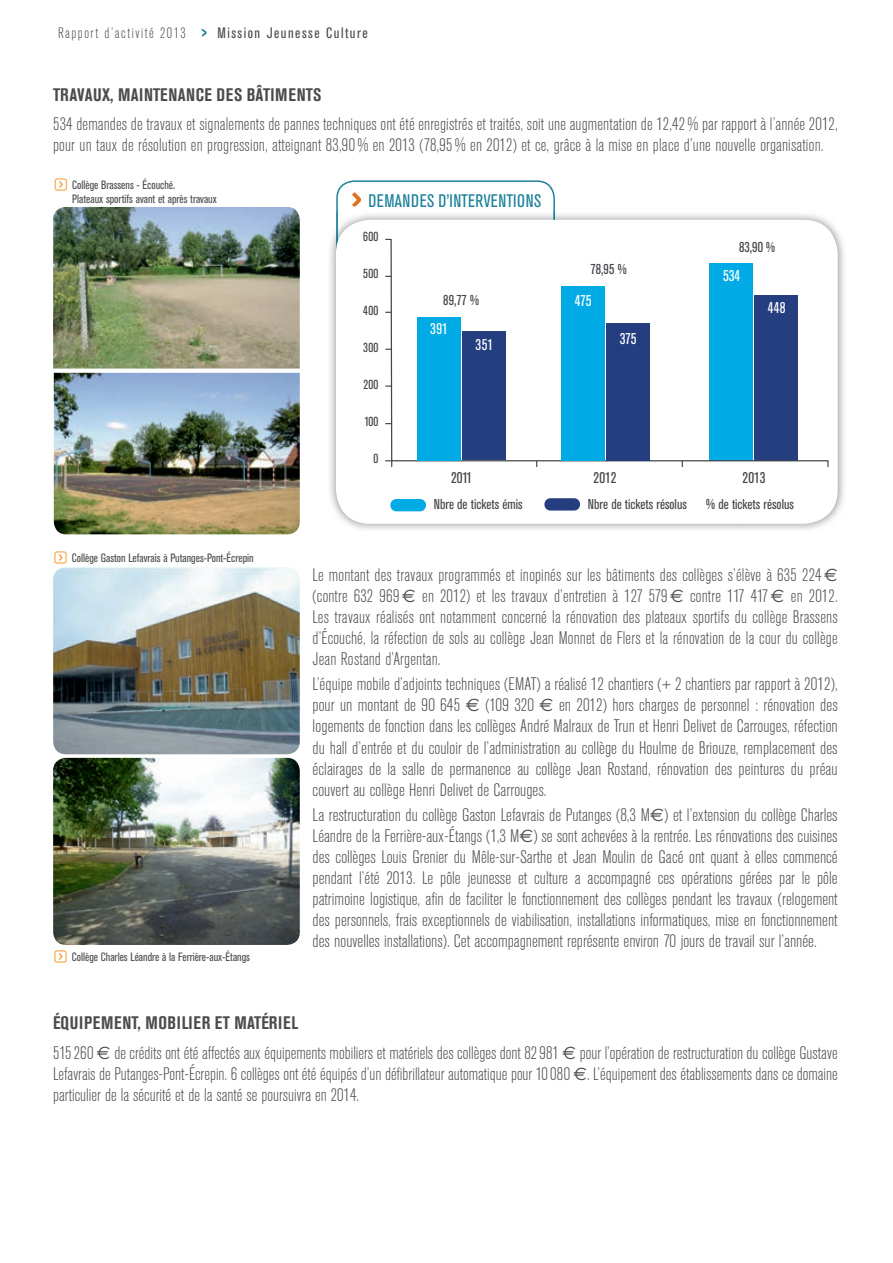
<style>
.page{position:relative;width:893px;height:1263px;background:#fff}
.page>*{position:absolute;margin:0;border:0;box-sizing:border-box;transform-origin:0 0}
.t1{font:300 condensed 18px/21px "Akzidenz Grotesk BE";color:#4b4c4d}
.t2{font:700 condensed 18px "Akzidenz Grotesk BE";letter-spacing:.02em;color:#4b4c4d}
.t3{font:condensed 18px "Akzidenz Grotesk BE";letter-spacing:.02em;color:#1b809a}
.t4{font:condensed 15.45px "Akzidenz Grotesk BE";color:#fff}
.t5{font:condensed 15.45px "Akzidenz Grotesk BE";color:#43464a}
.t6{font:condensed 15px "Akzidenz Grotesk BE";letter-spacing:.1em;color:#4b4c4d}
.t7{font:condensed 14.25px "Akzidenz Grotesk BE";color:#414448}
.t8{font:condensed 14.25px "Akzidenz Grotesk BE";letter-spacing:.01em;color:#43464a}
.t9{font:condensed 13.05px "Akzidenz Grotesk BE";color:#43464a}
.t10{font:condensed 12px/13.5px "Akzidenz Grotesk BE";color:#4b4c4d}
.s1{font-weight:300}
.s2{font-weight:800;font-stretch:normal;color:#1b809a}
.s3{font-family:"Button Bonus Rounded Positive";font-stretch:normal;font-size:15px;color:#f7931d}
.s4{font-family:"Euro Sans";font-weight:400;font-stretch:normal}
.s5{font-weight:700}
</style>
<div class="page">
<img style="left:330px;top:214px;width:514px;height:316px">
<div style="left:336px;top:220px;width:502px;height:304px;background:#fff;border-radius:34px"></div>
<svg style="left:390px;top:263px;width:439px;height:199px"></svg>
<svg style="left:385px;top:385px;width:6px;height:2px"></svg>
<svg style="left:385px;top:460px;width:7px;height:7px"></svg>
<svg style="left:336px;top:180px;width:219px;height:133px"></svg>
<div style="left:417px;top:317px;width:43px;height:143px;background:#00abe5"></div>
<div style="left:462px;top:332px;width:43px;height:128px;background:#243e80"></div>
<div style="left:561px;top:286px;width:43px;height:174px;background:#00abe5"></div>
<div style="left:606px;top:323px;width:43px;height:137px;background:#243e80"></div>
<div style="left:390px;top:499px;width:36px;height:12px;background:#00abe5;border-radius:6px"></div>
<div style="left:544px;top:498px;width:36px;height:12px;background:#243e80;border-radius:6px"></div>
<img style="left:53px;top:567px;width:247px;height:187px">
<img style="left:53px;top:758px;width:247px;height:187px">
<img style="left:53px;top:821px;width:256px;height:1px">
<img style="left:54px;top:373px;width:246px;height:161px">
<img style="left:53px;top:207px;width:247px;height:162px">
<p class="t6" style="left:58px;top:25px;width:311px"><span class="s1">Rapport d’activité 2013</span> <span class="s2">&gt;</span> Mission Jeunesse Culture</p>
<p class="t2" style="left:53px;top:84px;width:270px">TRAVAUX, MAINTENANCE DES BÂTIMENTS</p>
<p class="t1" style="left:53px;top:114px;width:786px">534 demandes de travaux et signalements de pannes techniques ont été enregistrés et traités, soit une augmentation de 12,42 % par rapport à l’année 2012, pour un taux de résolution en progression, atteignant 83,90 % en 2013 (78,95 % en 2012) et ce, grâce à la mise en place d’une nouvelle organisation.</p>
<p class="t10" style="left:72px;top:179px;width:146px;text-indent:-19px"><span class="s3">f</span> Collège Brassens - Écouché.<br>Plateaux sportifs avant et après travaux</p>
<p class="t10" style="left:53px;top:551px;width:202px"><span class="s3">f</span> Collège Gaston Lefavrais à Putanges-Pont-Écrepin</p>
<p class="t10" style="left:53px;top:950px;width:198px"><span class="s3">f</span> Collège Charles Léandre à la Ferrière-aux-Étangs</p>
<p class="t3" style="left:368px;top:190px;width:174px">DEMANDES D’INTERVENTIONS</p>
<p class="t9" style="left:363px;top:229px;width:16px">600</p>
<p class="t9" style="left:363px;top:266px;width:16px">500</p>
<p class="t9" style="left:363px;top:303px;width:16px">400</p>
<p class="t9" style="left:363px;top:340px;width:16px">300</p>
<p class="t9" style="left:364px;top:377px;width:16px">200</p>
<p class="t9" style="left:364px;top:414px;width:15px">100</p>
<p class="t9" style="left:373px;top:451px;width:6px">0</p>
<p class="t8" style="left:443px;top:292px;width:37px">89,77 %</p>
<p class="t4" style="left:430px;top:320px;width:19px">391</p>
<p class="t4" style="left:476px;top:336px;width:19px">351</p>
<p class="t5" style="left:451px;top:469px;width:23px">2011</p>
<p class="t8" style="left:591px;top:261px;width:38px">78,95 %</p>
<p class="t4" style="left:575px;top:292px;width:18px">475</p>
<p class="t4" style="left:620px;top:330px;width:18px">375</p>
<p class="t8" style="left:739px;top:239px;width:38px">83,90 %</p>
<p class="t4" style="left:723px;top:267px;width:19px">534</p>
<p class="t4" style="left:768px;top:299px;width:19px">448</p>
<p class="t5" style="left:594px;top:469px;width:25px">2012</p>
<p class="t5" style="left:743px;top:469px;width:25px">2013</p>
<p class="t7" style="left:434px;top:497px;width:90px">Nbre de tickets émis</p>
<p class="t7" style="left:588px;top:496px;width:100px">Nbre de tickets résolus</p>
<p class="t7" style="left:706px;top:496px;width:89px">% de tickets résolus</p>
<p class="t1" style="left:313px;top:565px;width:527px;text-align:justify">Le montant des travaux programmés et inopinés sur les bâtiments des collèges s’élève à 635 224 <span class="s4">E </span>(contre 632 969 <span class="s4">E</span> en 2012) et les travaux d’entretien à 127 579 <span class="s4">E</span> contre 117 417 <span class="s4">E</span> en 2012.<br>Les travaux réalisés ont notamment concerné la rénovation des plateaux sportifs du collège Brassens d’Écouché, la réfection de sols au collège Jean Monnet de Flers et la rénovation de la cour du collège Jean Rostand d’Argentan.</p>
<p class="t1" style="left:313px;top:674px;width:527px;text-align:justify">L’équipe mobile d’adjoints techniques (EMAT) a réalisé 12 chantiers (+ 2 chantiers par rapport à 2012), pour un montant de 90 645 <span class="s4">E</span> (109 320 <span class="s4">E</span> en 2012) hors charges de personnel : rénovation des logements de fonction dans les collèges André Malraux de Trun et Henri Delivet de Carrouges, réfection du hall d’entrée et du couloir de l’administration au collège du Houlme de Briouze, remplacement des éclairages de la salle de permanence au collège Jean Rostand, rénovation des peintures du préau couvert au collège Henri Delivet de Carrouges.</p>
<p class="t1" style="left:313px;top:805px;width:527px;text-align:justify">La restructuration du collège Gaston Lefavrais de Putanges (8,3 M<span class="s4">E</span>) et l’extension du collège Charles Léandre de la Ferrière-aux-Étangs (1,3 M<span class="s4">E</span>) se sont achevées à la rentrée. Les rénovations des cuisines des collèges Louis Grenier du Mêle-sur-Sarthe et Jean Moulin de Gacé ont quant à elles commencé pendant l’été 2013. Le pôle jeunesse et culture a accompagné ces opérations gérées par le pôle patrimoine logistique, afin de faciliter le fonctionnement des collèges pendant les travaux (relogement des personnels, frais exceptionnels de viabilisation, installations informatiques, mise en fonctionnement des nouvelles installations). Cet accompagnement représente environ 70 jours de travail sur l’année.</p>
<p class="t1" style="left:53px;top:1009px;width:786px;line-height:29.5px"><span class="s5">ÉQUIPEMENT, MOBILIER ET MATÉRIEL<br></span>515 260 <span class="s4">E</span> de crédits ont été affectés aux équipements mobiliers et matériels des collèges dont 82 981 <span class="s4">E</span> pour l’opération de restructuration du collège Gustave</p>
<p class="t1" style="left:53px;top:1063px;width:786px">Lefavrais de Putanges-Pont-Écrepin. 6 collèges ont été équipés d’un défibrillateur automatique pour 10 080 <span class="s4">E</span>. L’équipement des établissements dans ce domaine particulier de la sécurité et de la santé se poursuivra en 2014.</p>
</div>
